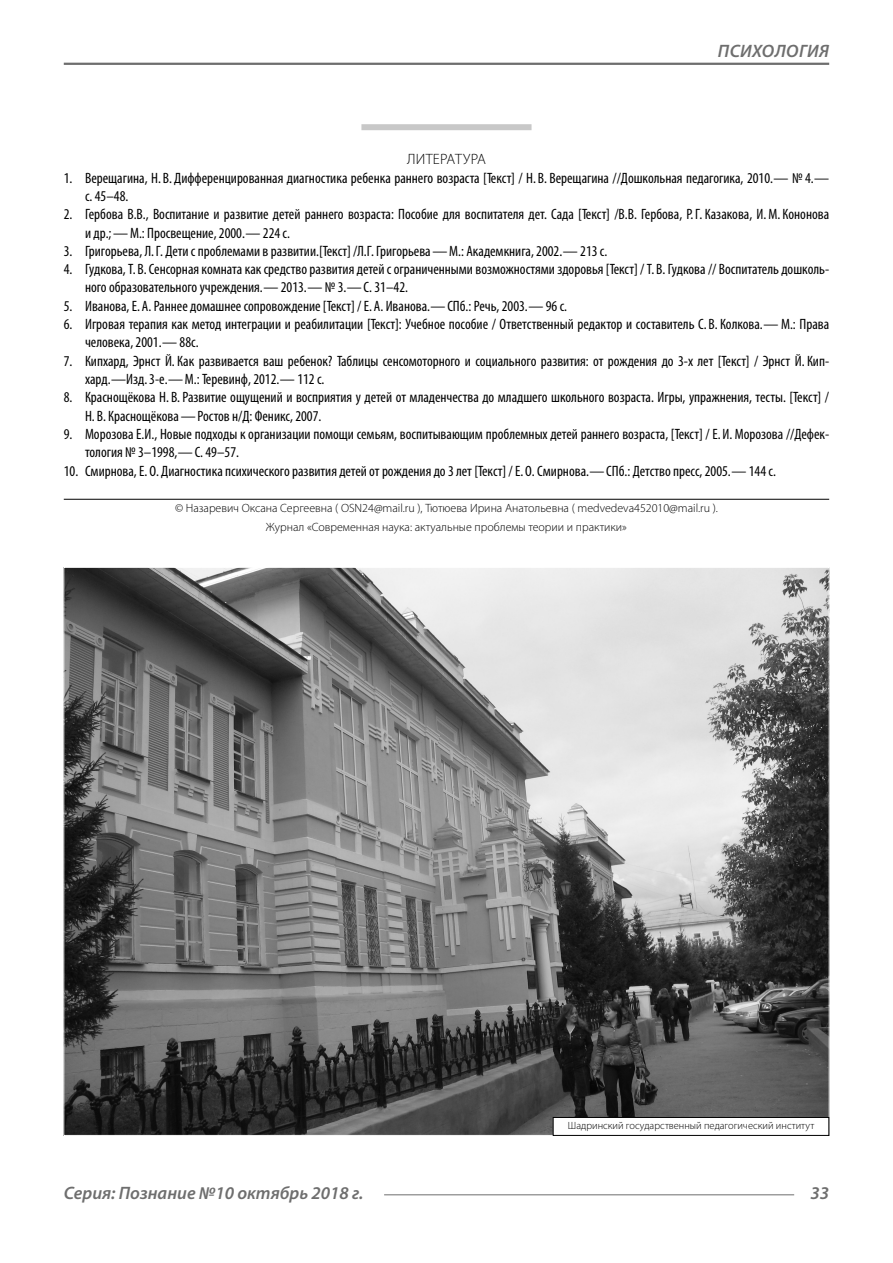
<style>
.page{position:relative;width:893px;height:1263px;background:#fff}
.page>*{position:absolute;margin:0;border:0;box-sizing:border-box;transform-origin:0 0}
.t1{font:italic 600 18px "Myriad Pro";color:#6e6e6e}
.t2{font:condensed 15px/18.3px "Myriad Pro";color:#000}
.Literature{font:300 15px "Myriad Pro";letter-spacing:.02em;color:#000}
.Copy{font:300 12px/18.3px "Myriad Pro";color:#000;text-align:center}
.Author-doc{font:300 10.5px "Myriad Pro";color:#000}
</style>
<div class="page">
<hr style="left:64px;top:63px;width:765px;height:2px;background:#6e6e6e">
<hr style="left:384px;top:1194px;width:410px;height:1px;background:#6e6e6e">
<div style="left:361px;top:124px;width:170px;height:6px;background:#c8c8c8"></div>
<hr style="left:64px;top:499px;width:765px;height:1px;background:#000">
<img style="left:65px;top:569px;width:763px;height:565px">
<div style="left:553px;top:1117px;width:276px;height:18px;background:#fff"></div>
<div style="left:553px;top:1117px;width:276px;height:19px;border:1px solid #000"></div>
<p class="t1" style="left:718px;top:39px;width:57px">Психология</p>
<p class="Literature" style="left:407px;top:150px;width:80px">ЛИТЕРАТУРА</p>
<p class="t2" style="left:85px;top:168px;width:746px;text-indent:-21px">1. Верещагина, Н. В. Дифференцированная диагностика ребенка раннего возраста [Текст] / Н. В. Верещагина //Дошкольная педагогика, 2010.— № 4.— с. 45–48.</p>
<p class="t2" style="left:85px;top:205px;width:746px;text-indent:-21px">2. Гербова В.В., Воспитание и развитие детей раннего возраста: Пособие для воспитателя дет. Сада [Текст] /В.В. Гербова, Р.Г. Казакова, И.М. Кононова и др.;—М.: Просвещение, 2000.— 224 с.</p>
<p class="t2" style="left:64px;top:242px;width:545px">3. Григорьева, Л.Г. Дети с проблемами в развитии.[Текст] /Л.Г. Григорьева—М.: Академкнига, 2002.— 213 с.</p>
<p class="t2" style="left:85px;top:260px;width:746px;text-indent:-21px">4. Гудкова, Т. В. Сенсорная комната как средство развития детей с ограниченными возможностями здоровья [Текст] / Т. В. Гудкова // Воспитатель дошколь&shy;ного образовательного учреждения.— 2013.— № 3.—С. 31–42.</p>
<p class="t2" style="left:64px;top:296px;width:505px">5. Иванова, Е. А. Раннее домашнее сопровождение [Текст] / Е. А. Иванова.—СПб.: Речь, 2003.— 96 с.</p>
<p class="t2" style="left:85px;top:315px;width:746px;text-indent:-21px">6. Игровая терапия как метод интеграции и реабилитации [Текст]: Учебное пособие / Ответственный редактор и составитель С. В. Колкова.— М.: Права человека, 2001.— 88с.</p>
<p class="t2" style="left:85px;top:351px;width:746px;text-indent:-21px">7. Кипхард, Эрнст Й. Как развивается ваш ребенок? Таблицы сенсомоторного и социального развития: от рождения до 3-х лет [Текст] / Эрнст Й. Кип&shy;хард.—Изд.3-е.—М.: Теревинф, 2012.— 112 с.</p>
<p class="t2" style="left:85px;top:388px;width:746px;text-indent:-21px">8. Краснощёкова Н. В. Развитие ощущений и восприятия у детей от младенчества до младшего школьного возраста. Игры, упражнения, тесты. [Текст] /<br>Н. В. Краснощёкова—Ростов н/Д: Феникс, 2007.</p>
<p class="t2" style="left:85px;top:425px;width:746px;text-indent:-21px">9. Морозова Е.И., Новые подходы к организации помощи семьям, воспитывающим проблемных детей раннего возраста, [Текст] / Е. И. Морозова //Дефек&shy;тология № 3–1998,—С. 49–57.</p>
<p class="t2" style="left:64px;top:461px;width:714px">10. Смирнова, Е. О. Диагностика психического развития детей от рождения до 3 лет [Текст] / Е. О. Смирнова.—СПб.: Детство пресс, 2005.— 144 с.</p>
<p class="Copy" style="left:175px;top:499px;width:544px">© Назаревич Оксана Сергеевна ( OSN24@mail.ru ), Тютюева Ирина Анатольевна ( medvedeva452010@mail.ru ).<br>Журнал «Современная наука: актуальные проблемы теории и практики»</p>
<p class="Author-doc" style="left:568px;top:1119px;width:248px">Шадринский государственный педагогический институт</p>
<p class="t1" style="left:64px;top:1182px;width:301px">Серия: Познание №10 октябрь 2018 г.</p>
<p class="t1" style="left:810px;top:1182px;width:20px">33</p>
</div>
